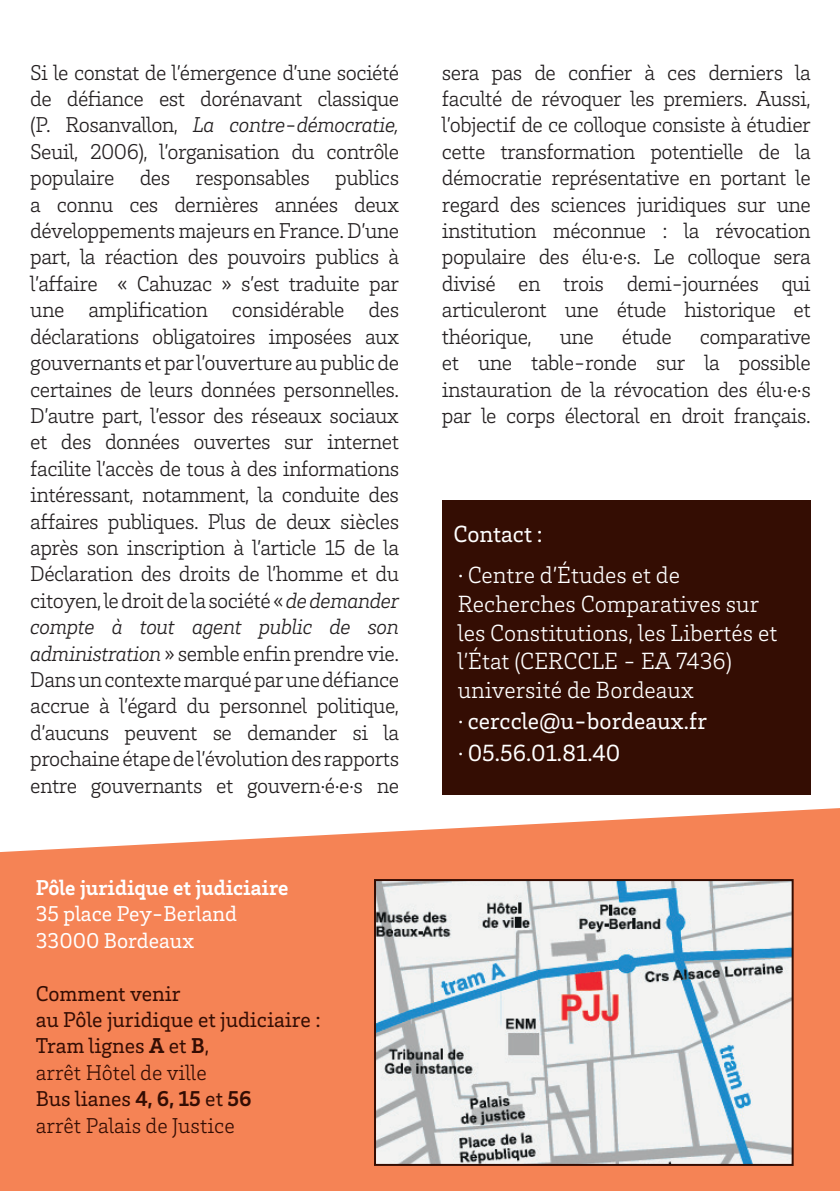
<style>
.page{position:relative;width:840px;height:1191px;background:#fff}
.page>*{position:absolute;margin:0;border:0;box-sizing:border-box;transform-origin:0 0}
.t1{font:300 24px/28.8px "Brix Slab";color:#fff}
.t2{font:24px "Brix Slab";color:#fff}
.t3{font:300 22px/26.4px "Brix Slab";letter-spacing:-.025em;color:#231f20;text-align:justify}
.t4{font:22px "Brix Slab";color:#340d03}
.t5{font:300 22px "Brix Slab";color:#340d03}
.t6{font:22px "Brix Slab";color:#fff}
.t7{font:700 22px "Brix Slab";color:#fff}
.s1{font-style:italic}
.s2{font-weight:700}
.s3{font-size:26px}
.s4{font-weight:300;font-size:26px}
</style>
<div class="page">
<div style="left:441px;top:500px;width:369px;height:295px;background:#340d03"></div>
<svg style="left:0;top:808px;width:839px;height:383px;background:#f58e64"></svg>
<img style="left:377px;top:882px;width:413px;height:280px">
<div style="left:374px;top:879px;width:419px;height:286px;border:2px solid #340d03"></div>
<p class="t3" style="left:30px;top:58px;width:370px">Si le constat de l’émergence d’une société de défiance est dorénavant classique</p>
<p class="t3" style="left:30px;top:111px;width:370px">(P. Rosanvallon, <span class="s1">La contre-démocratie, </span>Seuil, 2006), l’organisation du contrôle populaire des responsables publics a connu ces dernières années deux développements majeurs en France. D’une part, la réaction des pouvoirs publics à l’affaire « Cahuzac » s’est traduite par une amplification considérable des déclarations obligatoires imposées aux gouvernants et par l’ouverture au public de certaines de leurs données personnelles.<br>D’autre part, l’essor des réseaux sociaux et des données ouvertes sur internet facilite l’accès de tous à des informations intéressant, notamment, la conduite des affaires publiques. Plus de deux siècles après son inscription à l’article 15 de la Déclaration des droits de l’homme et du citoyen, le droit de la société « <span class="s1">de demander compte à tout agent public de son administration</span> » semble enfin prendre vie.</p>
<p class="t3" style="left:30px;top:665px;width:370px">Dans un contexte marqué par une défiance accrue à l’égard du personnel politique, d’aucuns peuvent se demander si la prochaine étape de l’évolution des rapports entre gouvernants et gouvern·é·e·s ne</p>
<p class="t7" style="left:36px;top:873px;width:254px">Pôle juridique et judiciaire</p>
<p class="t6" style="left:36px;top:899px;width:202px">35 place Pey-Berland</p>
<p class="t6" style="left:36px;top:926px;width:160px">33000 Bordeaux</p>
<p class="t4" style="left:36px;top:979px;width:146px">Comment venir</p>
<p class="t4" style="left:36px;top:1005px;width:286px">au Pôle juridique et judiciaire :</p>
<p class="t4" style="left:36px;top:1031px;width:175px">Tram lignes <span class="s2">A</span> et <span class="s2">B</span>,</p>
<p class="t5" style="left:36px;top:1058px;width:172px">arrêt Hôtel de ville</p>
<p class="t4" style="left:36px;top:1084px;width:217px">Bus lianes <span class="s2">4, 6, 15</span> et <span class="s2">56</span></p>
<p class="t5" style="left:36px;top:1111px;width:200px">arrêt Palais de Justice</p>
<p class="t3" style="left:441px;top:58px;width:370px">sera pas de confier à ces derniers la faculté de révoquer les premiers. Aussi, l’objectif de ce colloque consiste à étudier cette transformation potentielle de la démocratie représentative en portant le regard des sciences juridiques sur une institution méconnue : la révocation populaire des élu·e·s. Le colloque sera divisé en trois demi-journées qui articuleront une étude historique et théorique,</p>
<p class="t3" style="left:559px;top:322px;width:36px">une</p>
<p class="t3" style="left:621px;top:322px;width:51px">étude</p>
<p class="t3" style="left:441px;top:322px;width:370px;text-indent:258px">comparative et une table-ronde sur la possible instauration de la révocation des élu·e·s par le corps électoral en droit français.</p>
<p class="t2" style="left:453px;top:518px;width:91px">Contact :</p>
<p class="t1" style="left:457px;top:559px;width:321px"><span class="s3">·</span> Centre d’Études et de<br>Recherches Comparatives sur les Constitutions, les Libertés et l’État (CERCCLE - EA 7436)</p>
<p class="t1" style="left:457px;top:675px;width:238px">université de Bordeaux</p>
<p class="t2" style="left:457px;top:706px;width:250px"><span class="s4">·</span> cerccle@u-bordeaux.fr</p>
<p class="t2" style="left:457px;top:737px;width:164px"><span class="s4">·</span> 05.56.01.81.40</p>
</div>
